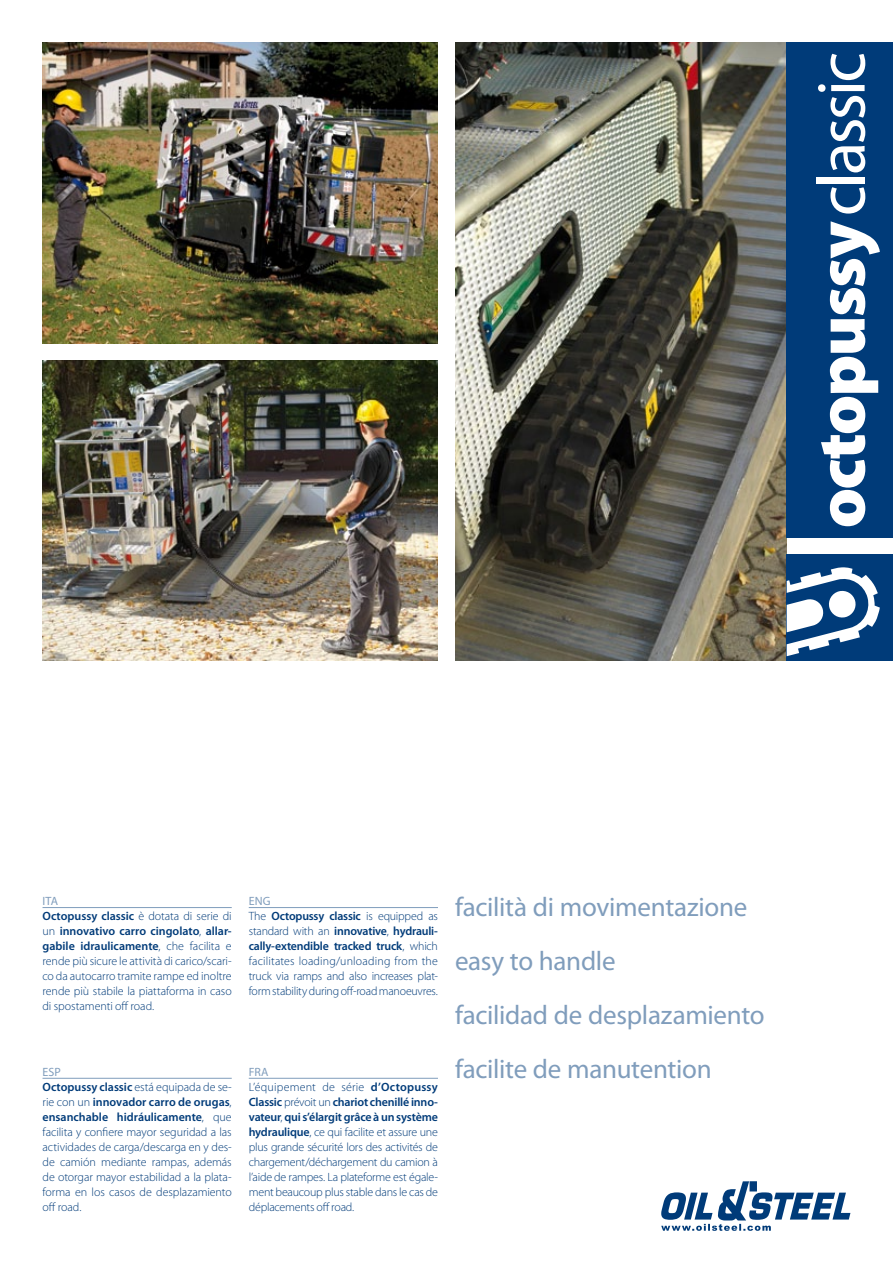
<style>
.page{position:relative;width:893px;height:1263px;background:#fff}
.page>*{position:absolute;margin:0;border:0;box-sizing:border-box;transform-origin:0 0}
.t1{font:900 69px "Myriad Pro";letter-spacing:-.03em;color:#fff}
.t2{font:27px/54px "Myriad Pro";letter-spacing:-.01em;color:#809dbc}
.t3{font:300 12px/15px "Myriad Pro";letter-spacing:-.01em;color:#003b79}
.s1{font-weight:400}
.s2{font-weight:400;color:#809dbc}
.s3{font-weight:600}
</style>
<div class="page">
<img style="left:43px;top:360px;width:395px;height:301px">
<img style="left:43px;top:43px;width:395px;height:300px">
<img style="left:455px;top:43px;width:332px;height:618px">
<div style="left:787px;top:43px;width:106px;height:495px;background:#003b79"></div>
<svg style="left:661px;top:1181px;width:189px;height:50px"></svg>
<hr style="left:43px;top:907px;width:189px;height:1px;background:#809dbc">
<hr style="left:249px;top:1078px;width:189px;height:1px;background:#809dbc">
<hr style="left:249px;top:907px;width:189px;height:1px;background:#809dbc">
<hr style="left:43px;top:1078px;width:189px;height:1px;background:#809dbc">
<div style="left:787px;top:555px;width:106px;height:106px;background:#003b79"></div>
<svg style="left:787px;top:567px;width:93px;height:89px"></svg>
<h1 class="t1" style="left:795px;top:528px;width:478px;rotate:-90deg">octopussy<span class="s1">classic</span></h1>
<p class="t3" style="left:43px;top:893px;width:191px"><span class="s2">ITA<br></span><span class="s3">Octopussy classic</span> è dotata di serie di un <span class="s3">innovativo carro cingolato</span>, <span class="s3">allar&shy;gabile idraulicamente</span>, che facilita e rende più sicure le attività di carico/scari&shy;co da autocarro tramite rampe ed inoltre rende più stabile la piattaforma in caso di spostamenti off road.</p>
<p class="t3" style="left:249px;top:893px;width:191px"><span class="s2">ENG<br></span>The <span class="s3">Octopussy classic</span> is equipped as standard with an <span class="s3">innovative</span>, <span class="s3">hydrauli&shy;cally-extendible tracked truck</span>, which facilitates loading/unloading from the truck via ramps and also increases plat&shy;form stability during off-road manoeuvres.</p>
<p class="t3" style="left:42px;top:1064px;width:191px"><span class="s2">ESP<br></span><span class="s3">Octopussy classic</span> está equipada de se&shy;rie con un <span class="s3">innovador carro de orugas</span>, <span class="s3">ensanchable hidráulicamente</span>, que facilita y confiere mayor seguridad a las actividades de carga/descarga en y des&shy;de camión mediante rampas, además de otorgar mayor estabilidad a la plata&shy;forma en los casos de desplazamiento off road.</p>
<p class="t3" style="left:249px;top:1064px;width:191px"><span class="s2">FRA<br></span>L’équipement de série <span class="s3">d’Octopussy Classic</span> prévoit un <span class="s3">chariot chenillé inno&shy;vateur</span>, <span class="s3">qui s’élargit grâce à un système hydraulique</span>, ce qui facilite et assure une plus grande sécurité lors des activités de chargement/déchargement du camion à l’aide de rampes. La plateforme est égale&shy;ment beaucoup plus stable dans le cas de déplacements off road.</p>
<h2 class="t2" style="left:455px;top:880px;width:311px">facilità di movimentazione easy to handle<br>facilidad de desplazamiento facilite de manutention</h2>
</div>
